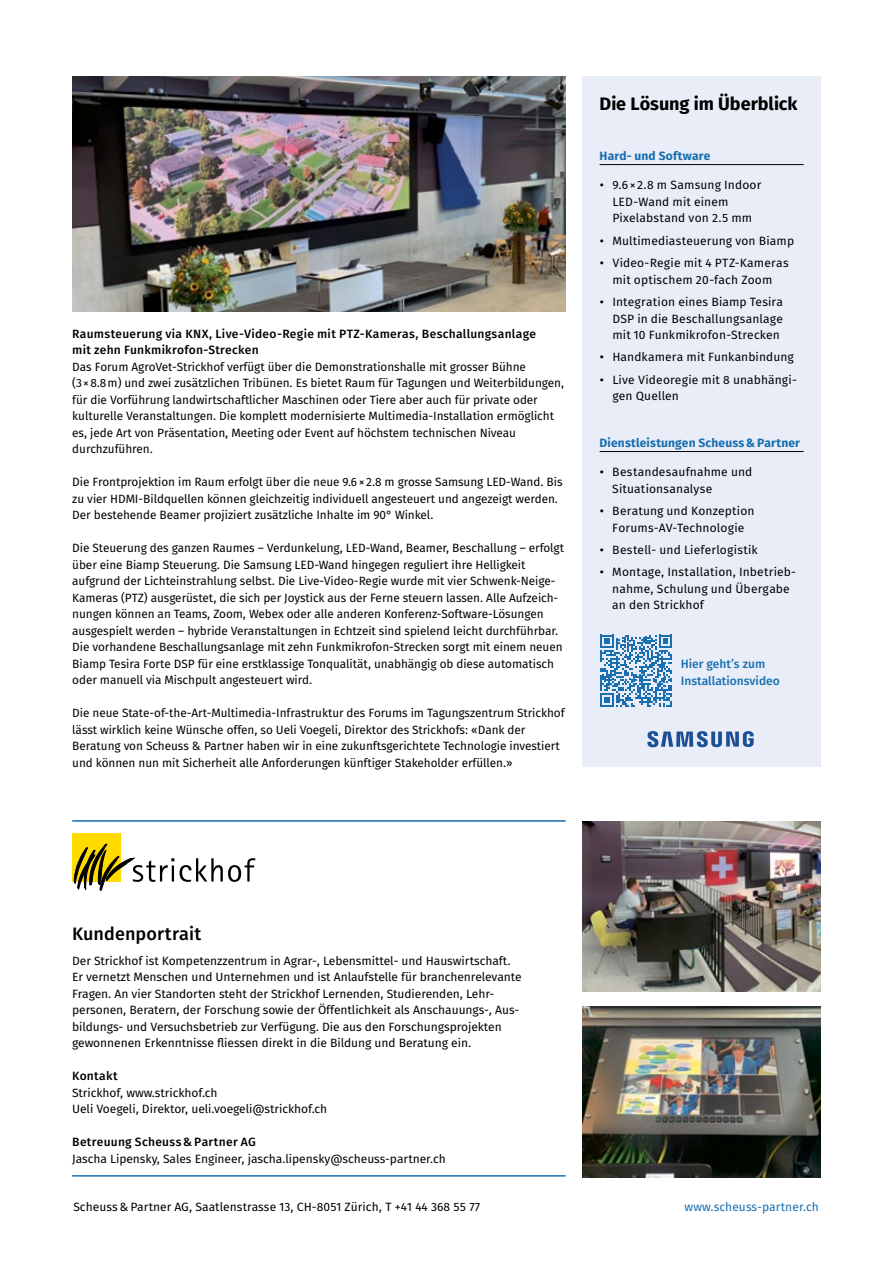
<style>
.page{position:relative;width:893px;height:1263px;background:#fff}
.page>*{position:absolute;margin:0;border:0;box-sizing:border-box;transform-origin:0 0}
.t1{font:700 18px "Fira Sans OT";color:#000}
.t2{font:18px "Fira Sans OT Medium";letter-spacing:.005em;color:#000}
.t3{font:12px/16.5px "Fira Sans OT";letter-spacing:-.005em;color:#000}
.t4{font:12px/16.5px "Fira Sans OT Medium";letter-spacing:.025em;color:#000}
.t5{font:12px/16.5px "Fira Sans OT";letter-spacing:.015em;color:#000;text-align:center}
.t6{font:700 12px "Fira Sans OT";letter-spacing:.015em;color:#196fb0}
.t7{font:12px/16.5px "Fira Sans OT Medium";color:#196fb0}
.t8{font:12px "Fira Sans OT";letter-spacing:.005em;color:#196fb0}
</style>
<div class="page">
<div style="left:583px;top:77px;width:238px;height:689px;background:#e9edf7"></div>
<hr style="left:600px;top:164px;width:204px;height:1px;background:#000">
<hr style="left:600px;top:451px;width:204px;height:1px;background:#000">
<img style="left:583px;top:1007px;width:238px;height:170px">
<img style="left:583px;top:822px;width:238px;height:170px">
<img style="left:72px;top:77px;width:494px;height:234px">
<hr style="left:72px;top:1175px;width:494px;height:1px;background:#196fb0">
<hr style="left:72px;top:1176px;width:494px;height:1px;background:#196fb0">
<hr style="left:72px;top:820px;width:494px;height:1px;background:#196fb0">
<hr style="left:72px;top:821px;width:494px;height:1px;background:#196fb0">
<div style="left:72px;top:832px;width:49px;height:49px;background:#ffdb00"></div>
<svg style="left:180px;top:858px;width:75px;height:24px"></svg>
<svg style="left:74px;top:843px;width:100px;height:47px"></svg>
<svg style="left:647px;top:731px;width:107px;height:16px"></svg>
<svg style="left:600px;top:635px;width:72px;height:72px"></svg>
<p class="t4" style="left:72px;top:326px;width:465px">Raumsteuerung via KNX, Live-Video-Regie mit PTZ-Kameras, Beschallungsanlage mit zehn Funkmikrofon-Strecken</p>
<p class="t3" style="left:72px;top:359px;width:493px">Das Forum AgroVet-Strickhof verfügt über die Demonstrationshalle mit grosser Bühne (3×8.8m) und zwei zusätzlichen Tribünen. Es bietet Raum für Tagungen und Weiterbildungen, für die Vorführung landwirtschaftlicher Maschinen oder Tiere aber auch für private oder kulturelle Veranstaltungen. Die komplett modernisierte Multimedia-Installation ermöglicht es, jede Art von Präsentation, Meeting oder Event auf höchstem technischen Niveau durchzuführen.</p>
<p class="t3" style="left:72px;top:474px;width:492px">Die Frontprojektion im Raum erfolgt über die neue 9.6×2.8 m grosse Samsung LED-Wand. Bis zu vier HDMI-Bildquellen können gleichzeitig individuell angesteuert und angezeigt werden.<br>Der bestehende Beamer projiziert zusätzliche Inhalte im 90° Winkel.</p>
<p class="t3" style="left:72px;top:540px;width:493px">Die Steuerung des ganzen Raumes – Verdunkelung, LED-Wand, Beamer, Beschallung – erfolgt über eine Biamp Steuerung. Die Samsung LED-Wand hingegen reguliert ihre Helligkeit aufgrund der Lichteinstrahlung selbst. Die Live-Video-Regie wurde mit vier Schwenk-Neige-Kameras (PTZ) ausgerüstet, die sich per Joystick aus der Ferne steuern lassen. Alle Aufzeich&shy;nungen können an Teams, Zoom, Webex oder alle anderen Konferenz-Software-Lösungen ausgespielt werden – hybride Veranstaltungen in Echtzeit sind spielend leicht durchführbar.<br>Die vorhandene Beschallungsanlage mit zehn Funkmikrofon-Strecken sorgt mit einem neuen Biamp Tesira Forte DSP für eine erstklassige Tonqualität, unabhängig ob diese automatisch oder manuell via Mischpult angesteuert wird.</p>
<p class="t3" style="left:72px;top:705px;width:494px">Die neue State-of-the-Art-Multimedia-Infrastruktur des Forums im Tagungszentrum Strickhof lässt wirklich keine Wünsche offen, so Ueli Voegeli, Direktor des Strickhofs: «Dank der Beratung von Scheuss &amp; Partner haben wir in eine zukunftsgerichtete Technologie investiert und können nun mit Sicherheit alle Anforderungen künftiger Stakeholder erfüllen.»</p>
<h1 class="t1" style="left:600px;top:91px;width:199px">Die Lösung im Überblick</h1>
<p class="t6" style="left:600px;top:147px;width:112px">Hard- und Software</p>
<p class="t3" style="left:612px;top:178px;width:150px;text-indent:-13px">• 9.6×2.8 m Samsung Indoor<br>LED-Wand mit einem<br>Pixelabstand von 2.5 mm</p>
<p class="t3" style="left:600px;top:233px;width:196px">• Multimediasteuerung von Biamp</p>
<p class="t5" style="left:600px;top:255px;width:191px">• Video-Regie mit 4 PTZ-Kameras mit optischem 20-fach Zoom</p>
<p class="t3" style="left:612px;top:294px;width:172px;text-align:justify;text-indent:-13px">• Integration eines Biamp Tesira DSP in die Beschallungsanlage mit 10 Funkmikrofon-Strecken</p>
<p class="t3" style="left:600px;top:350px;width:196px">• Handkamera mit Funkanbindung</p>
<p class="t3" style="left:612px;top:372px;width:186px;text-indent:-13px">• Live Videoregie mit 8 unabhängi&shy;gen Quellen</p>
<p class="t6" style="left:600px;top:434px;width:202px">Dienstleistungen Scheuss&amp;Partner</p>
<p class="t5" style="left:612px;top:464px;width:142px;text-align:left;text-indent:-13px">• Bestandesaufnahme und<br>Situationsanalyse</p>
<p class="t3" style="left:600px;top:503px;width:156px;text-align:center">• Beratung und Konzeption<br>Forums-AV-Technologie</p>
<p class="t5" style="left:600px;top:542px;width:160px">• Bestell- und Lieferlogistik</p>
<p class="t3" style="left:612px;top:565px;width:185px;text-indent:-13px">• Montage, Installation, Inbetrieb&shy;nahme, Schulung und Übergabe an den Strickhof</p>
<p class="t7" style="left:681px;top:656px;width:100px">Hier geht’s zum<br>Installationsvideo</p>
<h1 class="t2" style="left:72px;top:921px;width:131px">Kundenportrait</h1>
<p class="t3" style="left:72px;top:953px;width:451px">Der Strickhof ist Kompetenzzentrum in Agrar-, Lebensmittel- und Hauswirtschaft.<br>Er vernetzt Menschen und Unternehmen und ist Anlaufstelle für branchenrelevante Fragen. An vier Standorten steht der Strickhof Lernenden, Studierenden, Lehr&shy;personen, Beratern, der Forschung sowie der Öffentlichkeit als Anschauungs-, Aus&shy;bildungs- und Versuchsbetrieb zur Verfügung. Die aus den Forschungsprojekten gewonnenen Erkenntnisse fliessen direkt in die Bildung und Beratung ein.</p>
<p class="t4" style="left:72px;top:1068px;width:47px">Kontakt</p>
<p class="t3" style="left:72px;top:1085px;width:257px">Strickhof, www.strickhof.ch<br>Ueli Voegeli, Direktor, ueli.voegeli@strickhof.ch</p>
<p class="t4" style="left:72px;top:1134px;width:185px">Betreuung Scheuss&amp;Partner AG</p>
<p class="t3" style="left:72px;top:1151px;width:375px">Jascha Lipensky, Sales Engineer, jascha.lipensky@scheuss-partner.ch</p>
<p class="t3" style="left:73px;top:1200px;width:408px">Scheuss&amp;Partner AG, Saatlenstrasse 13, CH-8051 Zürich, T +41 44 368 55 77</p>
<p class="t8" style="left:685px;top:1199px;width:136px">www.scheuss-partner.ch</p>
</div>
